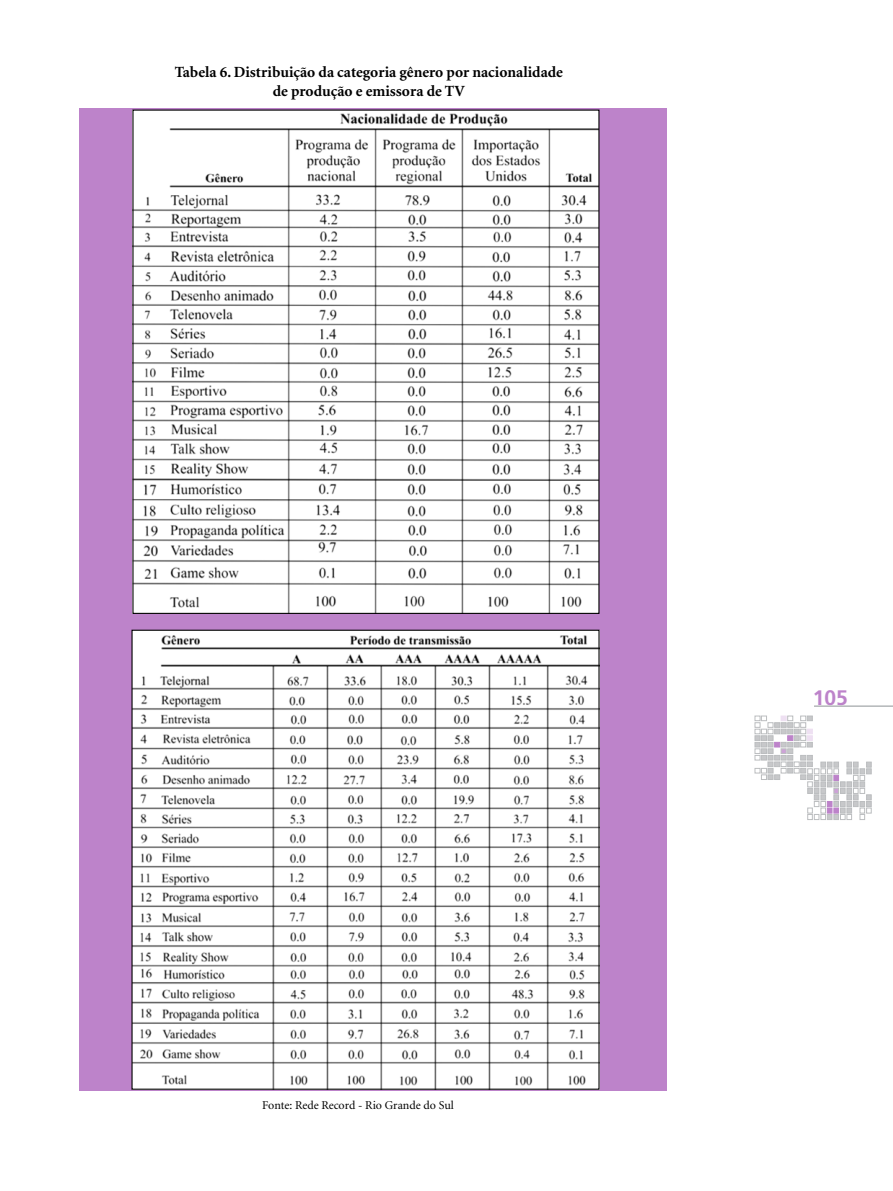
<style>
.page{position:relative;width:893px;height:1191px;background:#fff}
.page>*{position:absolute;margin:0;border:0;box-sizing:border-box;transform-origin:0 0}
.t1{font:700 21px "Frutiger";color:#bd83ca}
.t2{font:700 15.6px/19.5px "Minion";color:#000;text-align:center}
.t3{font:12px "Minion";letter-spacing:-.005em;color:#000}
</style>
<div class="page">
<svg style="left:755px;top:716px;width:116px;height:103px"></svg>
<hr style="left:814px;top:706px;width:79px;height:1px;background:#b1b4b6">
<div style="left:79px;top:109px;width:587px;height:982px;background:#bd83ca"></div>
<img style="left:134px;top:112px;width:463px;height:500px">
<img style="left:133px;top:631px;width:465px;height:456px">
<p class="t2" style="left:175px;top:63px;width:389px">Tabela 6. Distribuição da categoria gênero por nacionalidade de produção e emissora de TV</p>
<p class="t3" style="left:262px;top:1099px;width:193px">Fonte: Rede Record - Rio Grande do Sul</p>
<h1 class="t1" style="left:813px;top:685px;width:37px">105</h1>
</div>
